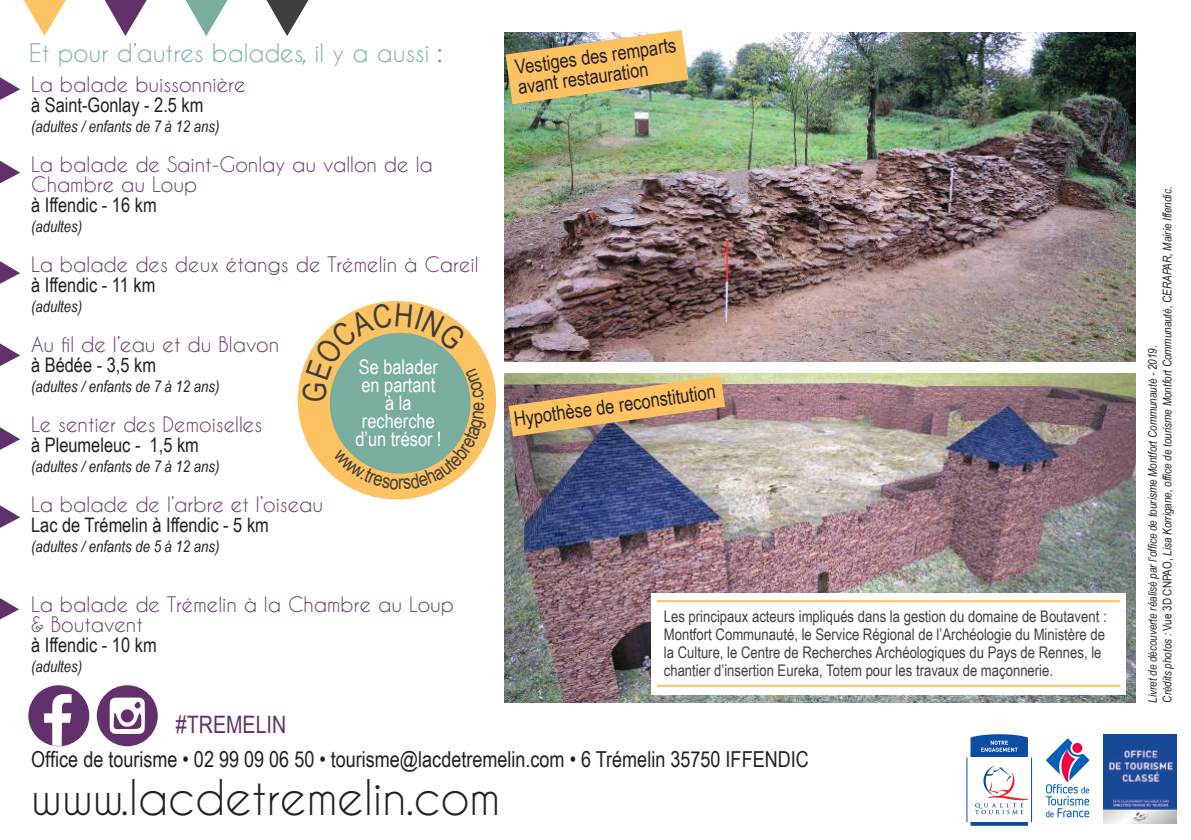
<style>
.page{position:relative;width:1191px;height:840px;background:#fff}
.page>*{position:absolute;margin:0;border:0;box-sizing:border-box;transform-origin:0 0}
.t1{font:46px "Caviar Dreams";color:#231f20}
.t2{font:24px "Caviar Dreams";color:#79ad9f}
.t3{font:24px "Arial Narrow";color:#62306b}
.t4{font:22px "Arial Narrow";color:#231f20}
.t5{font:20px/20px "Caviar Dreams";color:#62306b}
.t6{font:20px/20px "Arial Narrow";color:#231f20}
.t7{font:20px/18px "Arial Narrow";color:#fff;text-align:center}
.t8{font:20px "Arial Narrow";color:#3e3e3f}
.t9{font:16px/18px "Arial Narrow";color:#3e3e3f}
.t10{font:italic 16px "Arial Narrow";color:#231f20}
.t11{font:italic 12px/14.4px "Arial Narrow";color:#231f20}
.s1{font-family:"Century Gothic"}
.s2{font-style:normal}
</style>
<div class="page">
<img style="left:505px;top:373px;width:630px;height:329px">
<div style="left:651px;top:593px;width:475px;height:101px;background:#fff"></div>
<div style="left:28px;top:684px;width:61px;height:61px;background:#62306b;border-radius:50%"></div>
<svg style="left:44px;top:694px;width:28px;height:51px"></svg>
<div style="left:97px;top:684px;width:61px;height:61px;background:#62306b;border-radius:50%"></div>
<svg style="left:110px;top:697px;width:35px;height:36px"></svg>
<img style="left:1103px;top:734px;width:73px;height:89px">
<hr style="left:966px;top:757px;width:1px;height:64px;background:#0d4da1">
<hr style="left:1031px;top:757px;width:1px;height:64px;background:#0d4da1">
<svg style="left:970px;top:734px;width:59px;height:91px"></svg>
<svg style="left:1046px;top:738px;width:43px;height:79px"></svg>
<svg style="left:1072px;top:742px;width:10px;height:10px"></svg>
<svg style="left:24px;top:0;width:42px;height:36px"></svg>
<svg style="left:105px;top:0;width:42px;height:36px"></svg>
<svg style="left:186px;top:0;width:42px;height:36px"></svg>
<svg style="left:266px;top:0;width:42px;height:36px"></svg>
<svg style="left:0;top:77px;width:20px;height:23px"></svg>
<svg style="left:0;top:160px;width:20px;height:23px"></svg>
<svg style="left:0;top:261px;width:20px;height:22px"></svg>
<svg style="left:0;top:343px;width:20px;height:23px"></svg>
<svg style="left:0;top:427px;width:20px;height:22px"></svg>
<svg style="left:0;top:505px;width:20px;height:22px"></svg>
<img style="left:505px;top:32px;width:630px;height:329px">
<img style="left:508px;top:376px;width:217px;height:60px">
<img style="left:505px;top:30px;width:183px;height:74px">
<div style="left:298px;top:301px;width:198px;height:198px;background:#fdc261;border-radius:50%"></div>
<div style="left:330px;top:332px;width:140px;height:141px;background:#79ad9f;border-radius:50%"></div>
<hr style="left:656px;top:599px;width:464px;height:2px;background:#fdc261">
<hr style="left:656px;top:684px;width:464px;height:2px;background:#fdc261">
<svg style="left:0;top:598px;width:19px;height:21px"></svg>
<svg style="left:333px;top:411px;width:154px;height:78px"></svg>
<svg style="left:302px;top:303px;width:182px;height:98px"></svg>
<h2 class="t2" style="left:29px;top:38px;width:415px">Et pour d’autres balades, il y a aussi <span class="s1">:</span></h2>
<p class="t5" style="left:31px;top:74px;width:216px">La balade buissonnière</p>
<p class="t6" style="left:31px;top:94px;width:174px">à Saint-Gonlay - 2.5 km</p>
<p class="t10" style="left:31px;top:115px;width:190px">(adultes / enfants de 7 à 12 ans)</p>
<p class="t5" style="left:31px;top:154px;width:403px">La balade de Saint-Gonlay au vallon de la<br>Chambre au Loup</p>
<p class="t6" style="left:31px;top:194px;width:127px">à Iffendic - 16 km</p>
<p class="t10" style="left:31px;top:215px;width:53px">(adultes)</p>
<p class="t5" style="left:31px;top:254px;width:449px">La balade des deux étangs de Trémelin à Careil</p>
<p class="t6" style="left:31px;top:274px;width:126px">à Iffendic - 11 km</p>
<p class="t10" style="left:31px;top:295px;width:53px">(adultes)</p>
<p class="t5" style="left:31px;top:334px;width:249px">Au fil de l’eau et du Blavon</p>
<p class="t6" style="left:31px;top:354px;width:126px">à Bédée - 3,5 km</p>
<p class="t10" style="left:31px;top:375px;width:190px">(adultes / enfants de 7 à 12 ans)</p>
<p class="t5" style="left:31px;top:414px;width:233px">Le sentier des Demoiselles</p>
<p class="t6" style="left:31px;top:434px;width:169px">à Pleumeleuc - 1,5 km</p>
<p class="t10" style="left:31px;top:455px;width:190px">(adultes / enfants de 7 à 12 ans)</p>
<p class="t5" style="left:31px;top:494px;width:294px">La balade de l’arbre et l’oiseau</p>
<p class="t6" style="left:31px;top:514px;width:239px">Lac de Trémelin à Iffendic - 5 km</p>
<p class="t10" style="left:31px;top:535px;width:190px">(adultes / enfants de 5 à 12 ans)</p>
<p class="t7" style="left:355px;top:357px;width:88px">Se balader en partant à la recherche d’un trésor !</p>
<p class="t8" style="left:462px;top:410px;width:11px;rotate:-90deg">e</p>
<p class="t8" style="left:398px;top:467px;width:7px">r</p>
<p class="t5" style="left:31px;top:594px;width:424px">La balade de Trémelin à la Chambre au Loup &amp; Boutavent</p>
<p class="t6" style="left:31px;top:634px;width:127px">à Iffendic - 10 km</p>
<p class="t10" style="left:31px;top:655px;width:53px">(adultes)</p>
<h2 class="t3" style="left:176px;top:706px;width:112px">#TREMELIN</h2>
<p class="t6" style="left:514px;top:57px;width:164px;rotate:-8deg">Vestiges des remparts avant restauration</p>
<p class="t6" style="left:512px;top:408px;width:205px;rotate:-8deg">Hypothèse de reconstitution</p>
<p class="t9" style="left:664px;top:606px;width:444px">Les principaux acteurs impliqués dans la gestion du domaine de Boutavent :<br>Montfort Communauté, le Service Régional de l’Archéologie du Ministère de la Culture, le Centre de Recherches Archéologiques du Pays de Rennes, le chantier d’insertion Eureka, Totem pour les travaux de maçonnerie.</p>
<h3 class="t4" style="left:31px;top:742px;width:779px">Office de tourisme • 02 99 09 06 50 • tourisme@lacdetremelin.com • 6 Trémelin 35750 IFFENDIC</h3>
<h1 class="t1" style="left:31px;top:769px;width:470px">www.lacdetremelin.com</h1>
<p class="t11" style="left:1145px;top:702px;width:517px;rotate:-90deg">Livret de découverte réalisé par l’office de tourisme Montfort Communauté - 2019.<br>Crédits photos : <span class="s2">Vue 3D CNPAO,</span> Lisa Korrigane, office de tourisme Montfort Communauté, CERAPAR, Mairie Iffendic.</p>
</div>
